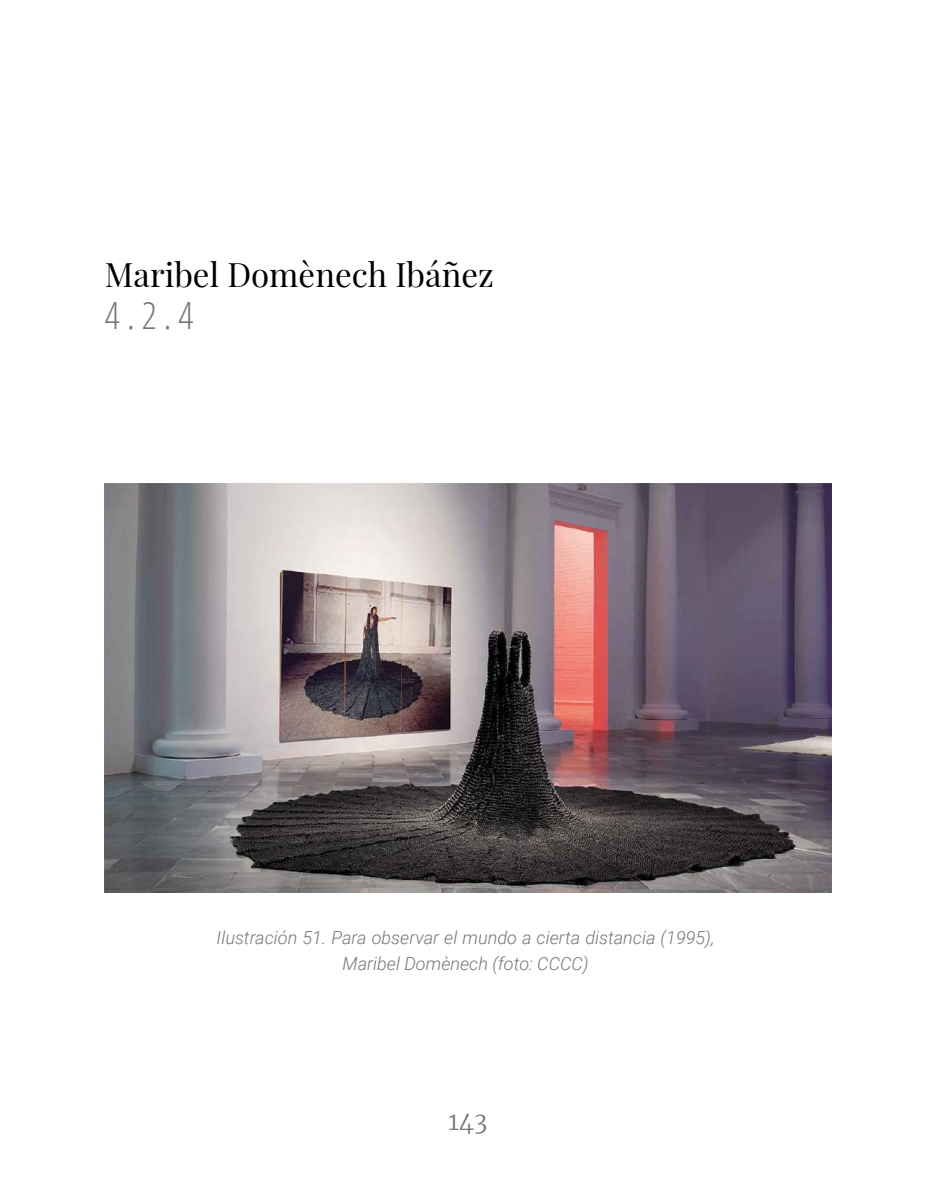
<style>
.page{position:relative;width:936px;height:1191px;background:#fff}
.page>*{position:absolute;margin:0;border:0;box-sizing:border-box;transform-origin:0 0}
.t1{font:300 37.5px "Open Sans Condensed";color:#777}
.t2{font:33px "Playfair Display";color:#000}
.t3{font:300 24px "Merriweather";color:#777}
.t4{font:italic 300 18px/25.5px "Roboto";color:#777;text-align:center}
</style>
<div class="page">
<img style="left:105px;top:484px;width:726px;height:408px">
<h2 class="t2" style="left:105px;top:249px;width:390px">Maribel Domènech Ibáñez</h2>
<h1 class="t1" style="left:105px;top:290px;width:90px">4 . 2 . 4</h1>
<p class="t4" style="left:217px;top:924px;width:499px">Ilustración 51. Para observar el mundo a cierta distancia (1995),<br>Maribel Domènech (foto: CCCC)</p>
<h3 class="t3" style="left:448px;top:1104px;width:40px">143</h3>
</div>
